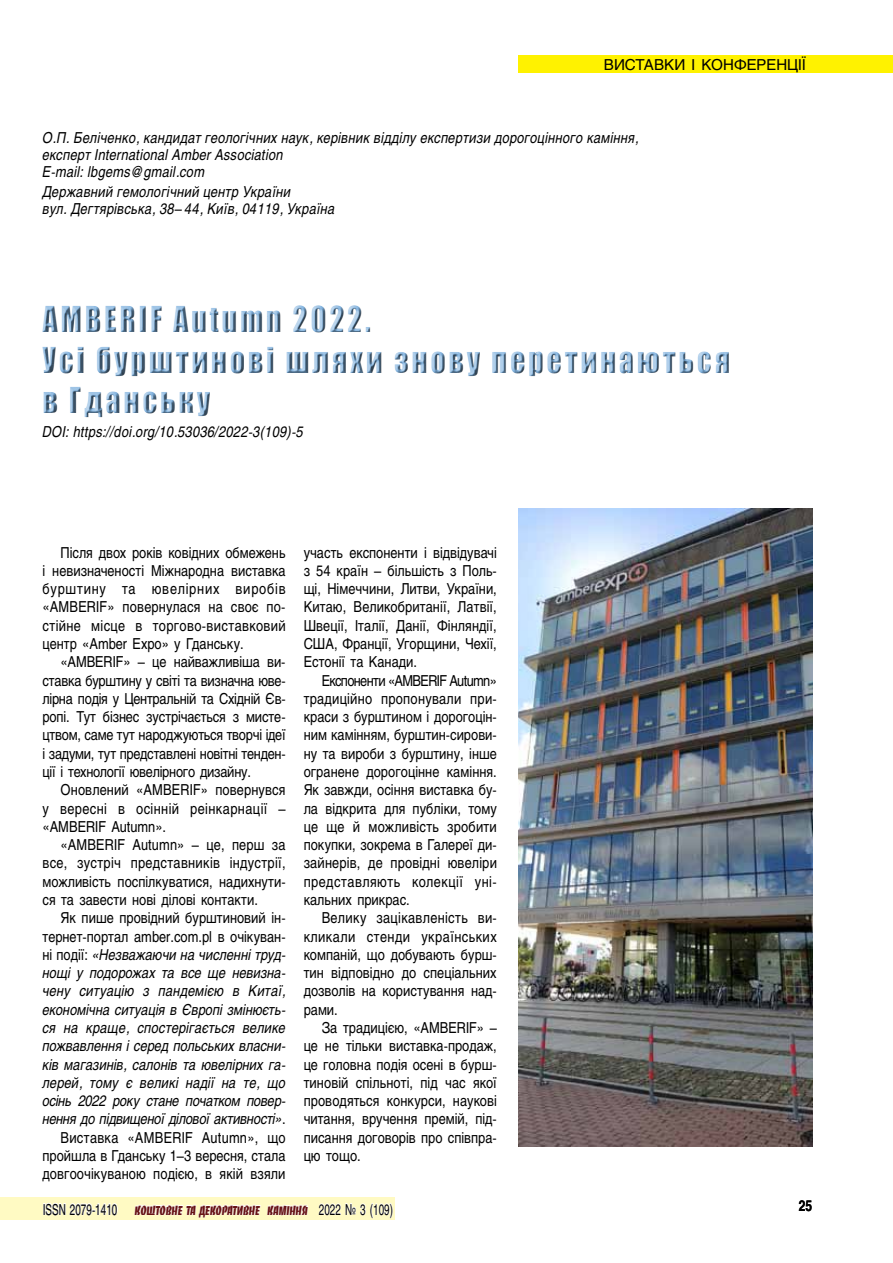
<style>
.page{position:relative;width:893px;height:1263px;background:#fff}
.page>*{position:absolute;margin:0;border:0;box-sizing:border-box;transform-origin:0 0}
.t1{font:33px/40.5px "Impact";letter-spacing:.1em;color:#82b3df;scale:.9 1}
.t2{font:15px/18.3px "Helios";color:#000;text-align:justify;scale:.85 1}
.t3{font:italic 15px/18.3px "Helios";letter-spacing:.015em;color:#000;scale:.85 1}
.t4{font:15px "Helios";color:#000}
.t5{font:700 15px "Helios";color:#000;scale:.8 1}
.t6{font:13.5px "Banco Heavy C";color:#671316;scale:.8 1}
.s1{font-style:normal}
.s2{font-family:"Helios";font-size:15px;color:#000}
</style>
<div class="page">
<div style="left:0;top:1197px;width:395px;height:23px;background:#fffac3"></div>
<svg style="left:134px;top:1204px;width:127px;height:14px"></svg>
<svg style="left:267px;top:1204px;width:41px;height:11px"></svg>
<svg style="left:318px;top:1203px;width:75px;height:15px"></svg>
<svg style="left:44px;top:1203px;width:74px;height:12px"></svg>
<div style="left:519px;top:55px;width:374px;height:17px;background:#fff200"></div>
<img style="left:518px;top:508px;width:294px;height:638px">
<div style="left:37px;top:294px;width:704px;height:131px;background:#000;opacity:.75"></div>
<svg style="left:39px;top:397px;width:268px;height:28px"></svg>
<p class="t4" style="left:604px;top:55px;width:204px">виставки i КОНФЕРЕНЦІЇ</p>
<p class="t4" style="left:617px;top:55px;width:106px">КОНФЕРЕНЦІЇ</p>
<p class="t3" style="left:43px;top:130px;width:703px;line-height:16.5px">О.П. Беліченко, кандидат геологічних наук, керiвник вiддiлу експертизи дорогоцiнного камiння, експерт International Amber Association<br>E-mail: lbgems@gmail.com</p>
<p class="t3" style="left:43px;top:184px;width:346px;line-height:16.5px">Державний гемологiчний центр України<br>вул. Дегтярiвська, 38– 44, Київ, 04119, Україна</p>
<h1 class="t1" style="left:43px;top:298px;width:765px">AMBERIF Autumn 2022.<br>Усі бурштинові шляхи знову перетинаються в Гданську</h1>
<p class="t3" style="left:43px;top:422px;width:308px">DOI: https://doi.org/10.53036/2022-3(109)-5</p>
<p class="t2" style="left:43px;top:543px;width:288px;text-indent:18px">Після двох років ковідних обмежень і невизначеності Міжнародна виставка бурштину та ювелірних виробів «AMBERIF» повернулася на своє по&shy;стійне місце в торгово-виставковий центр «Amber Expo» у Гданську.</p>
<p class="t2" style="left:43px;top:653px;width:288px;text-indent:18px">«AMBERIF» – це найважливіша ви&shy;ставка бурштину у світі та визначна юве&shy;лірна подія у Центральній та Східній Єв&shy;ропі. Тут бізнес зустрічається з мисте&shy;цтвом, саме тут народжуються творчі ідеї і задуми, тут представлені новітні тенден&shy;ції і технології ювелірного дизайну.</p>
<p class="t2" style="left:43px;top:781px;width:288px;text-indent:18px">Оновлений «AMBERIF» повернувся у вересні в осінній реінкарнації – «AMBERIF Autumn».</p>
<p class="t2" style="left:43px;top:835px;width:288px;text-indent:18px">«AMBERIF Autumn» – це, перш за все, зустріч представників індустрії, можливість поспілкуватися, надихнути&shy;ся та завести нові ділові контакти.</p>
<p class="t3" style="left:43px;top:909px;width:288px;text-align:right"><span class="s1">Як пише провідний бурштиновий ін&shy;тернет-портал amber.com.pl в очікуван&shy;ні події:</span> «Незважаючи на численні труд&shy;нощі у подорожах та все ще невизна&shy;чену ситуацію з пандемією в Китаї, економічна ситуація в Європі змінюєть&shy;ся на краще, спостерігається велике пожвавлення і серед польських власни&shy;ків магазинів, салонів та ювелірних га&shy;лерей, тому є великі надії на те, що осінь 2022 року стане початком повер&shy;нення до підвищеної ділової активності»<span class="s1">.<br>Виставка «AMBERIF Autumn», що пройшла в Гданську 1–3 вересня, стала довгоочікуваною подією, в якій взяли</span></p>
<p class="t2" style="left:304px;top:543px;width:229px">участь експоненти і відвідувачі з 54 країн – більшість з Поль&shy;щі, Німеччини, Литви, України, Китаю, Великобританії, Латвії, Швеції, Італії, Данії, Фінляндії, США, Франції, Угорщини, Чехії, Естонії та Канади.</p>
<p class="t2" style="left:304px;top:671px;width:229px;text-indent:18px">Експоненти «AMBERIF Autumn» традиційно пропонували при&shy;краси з бурштином і дорогоцін&shy;ним камінням, бурштин-сирови&shy;ну та вироби з бурштину, інше огранене дорогоцінне каміння.<br>Як завжди, осіння виставка бу&shy;ла відкрита для публіки, тому це ще й можливість зробити покупки, зокрема в Галереї ди&shy;зайнерів, де провідні ювеліри представляють колекції уні&shy;кальних прикрас.</p>
<p class="t2" style="left:304px;top:909px;width:229px;text-indent:18px">Велику зацікавленість ви&shy;кликали стенди українських компаній, що добувають бурш&shy;тин відповідно до спеціальних дозволів на користування над&shy;рами.</p>
<p class="t2" style="left:304px;top:1018px;width:229px;text-indent:18px">За традицією, «AMBERIF» – це не тільки виставка-продаж, це головна подія осені в бурш&shy;тиновій спільноті, під час якої проводяться конкурси, наукові читання, вручення премій, під&shy;писання договорів про співпра&shy;цю тощо.</p>
<p class="t6" style="left:43px;top:1202px;width:439px"><span class="s2">ISSN 2079-1410</span> коштовне та декоративне каміння <span class="s2">2022 № 3 (109)</span></p>
<p class="t5" style="left:799px;top:1197px;width:18px">25</p>
</div>
